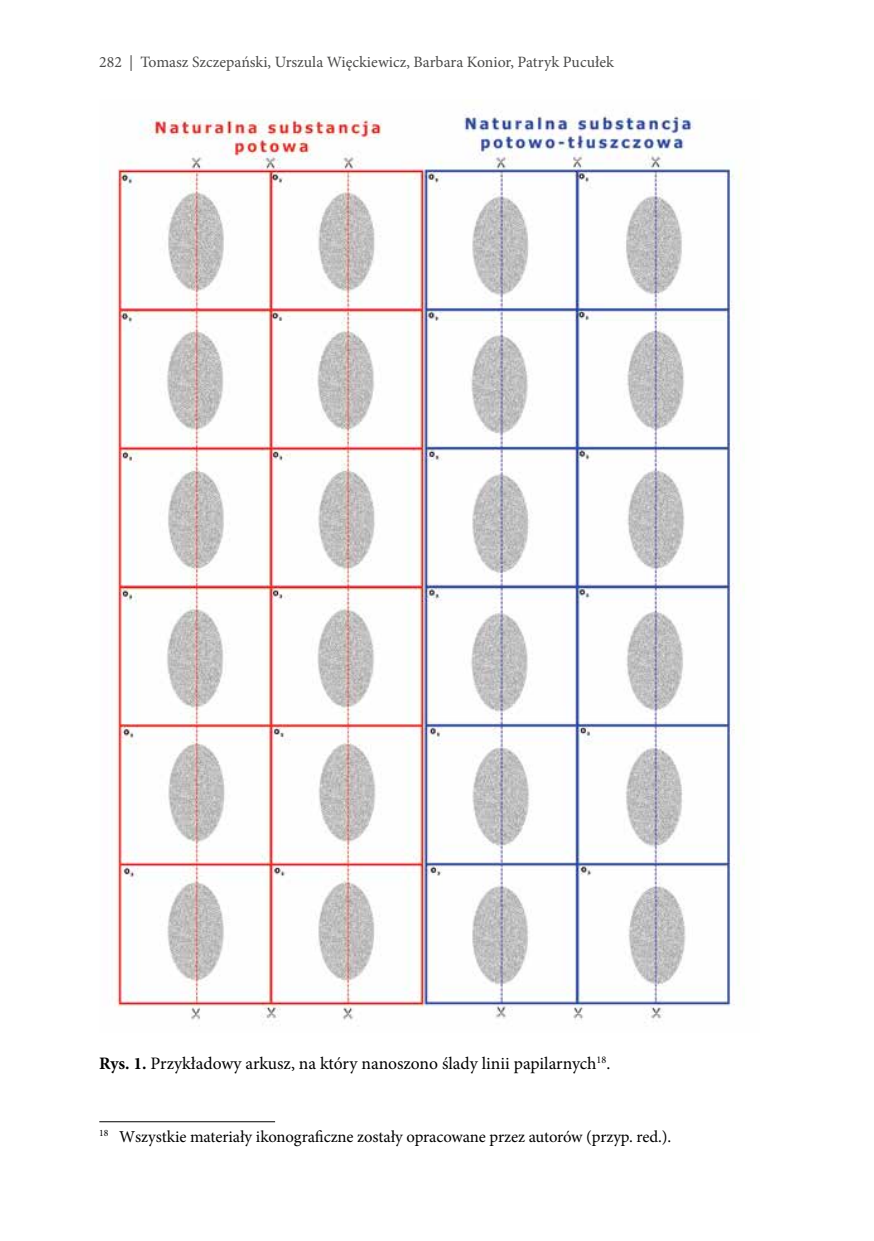
<style>
.page{position:relative;width:874px;height:1241px;background:#fff}
.page>*{position:absolute;margin:0;border:0;box-sizing:border-box;transform-origin:0 0}
.t1{font:17.5px "Minion Pro";color:#000}
.t2{font:16.62px "Minion Pro";letter-spacing:-.005em;color:#000}
.t3{font:15.75px "Minion Pro";color:#4a4a49}
.s1{font-weight:700}
</style>
<div class="page">
<img style="left:115px;top:109px;width:630px;height:916px">
<hr style="left:99px;top:1121px;width:176px;height:1px;background:#000">
<p class="t3" style="left:99px;top:52px;width:516px">282 | Tomasz Szczepański, Urszula Więckiewicz, Barbara Konior, Patryk Pucułek</p>
<p class="t1" style="left:99px;top:1051px;width:512px"><span class="s1">Rys. 1.</span> Przykładowy arkusz, na który nanoszono ślady linii papilarnych<sup>18</sup>.</p>
<p class="t2" style="left:99px;top:1125px;width:573px"><sup>18</sup> Wszystkie materiały ikonograficzne zostały opracowane przez autorów (przyp. red.).</p>
</div>
